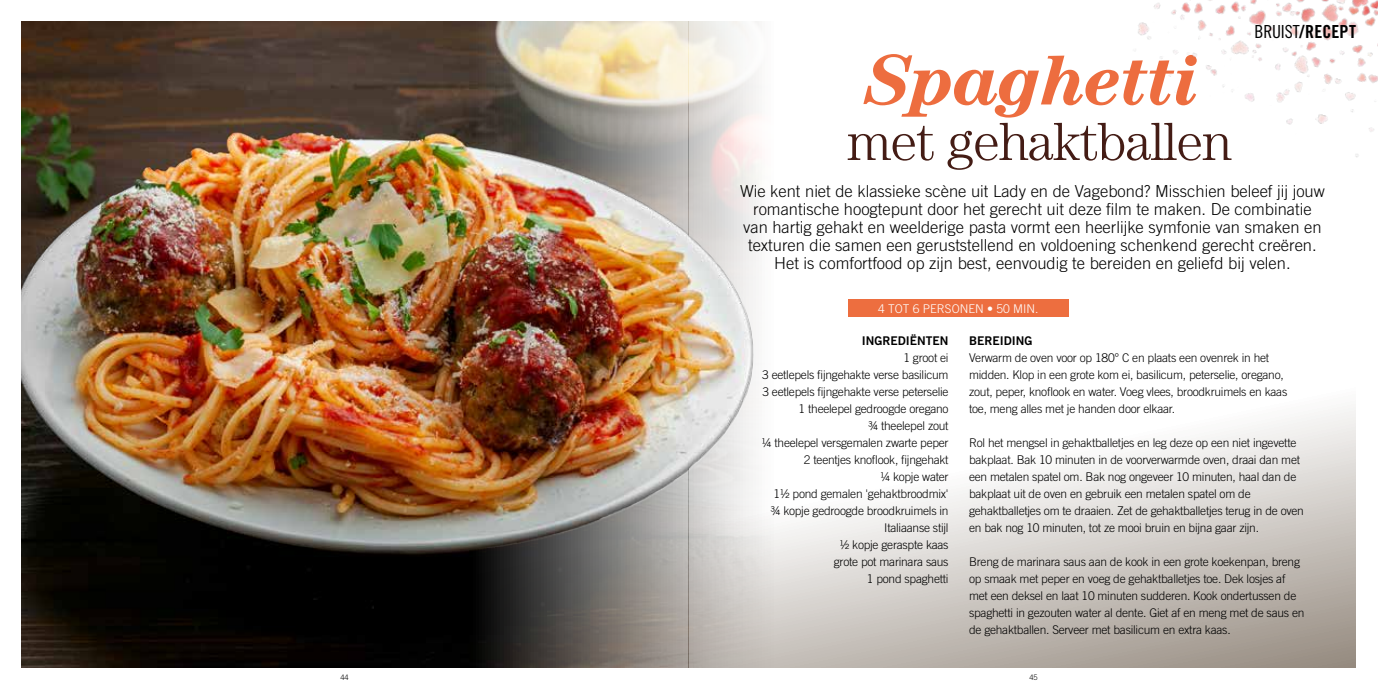
<style>
.page{position:relative;width:1378px;height:689px;background:#fff}
.page>*{position:absolute;margin:0;border:0;box-sizing:border-box;transform-origin:0 0}
.t1{font:italic 700 72px "Century Std";letter-spacing:-.02em;color:#ed6d3f}
.t2{font:300 54px "Century Std";letter-spacing:-.02em;color:#441c15}
.t3{font:18px "Trade Gothic LT Std Bd Cn 20";letter-spacing:.01em;color:#000}
.t4{font:300 16.5px/18px "Trade Gothic LT Std";color:#000;text-align:center}
.t5{font:300 12px/17px "Trade Gothic LT Std";letter-spacing:-.02em;color:#000}
.t6{font:12px "Trade Gothic LT Std Bd 2";color:#000}
.t7{font:300 12px "Trade Gothic LT Std";color:#fff}
.t8{font:300 7.5px "Trade Gothic LT Std";color:#000}
.s1{font-family:"Trade Gothic LT Std Cn 18"}
</style>
<div class="page">
<img style="left:21px;top:21px;width:668px;height:645px">
<svg style="left:689px;top:21px;width:666px;height:647px"></svg>
<div style="left:848px;top:300px;width:220px;height:17px;background:#ed6e3f"></div>
<img style="left:1132px;top:0;width:246px;height:174px">
<div style="left:1246px;top:16px;width:118px;height:32px;background:#fff;opacity:.75"></div>
<h1 class="t1" style="left:865px;top:38px;width:337px">Spaghetti</h1>
<h2 class="t2" style="left:847px;top:110px;width:386px">met gehaktballen</h2>
<h3 class="t3" style="left:1254px;top:21px;width:103px"><span class="s1">BRUIST</span>/RECEPT</h3>
<p class="t4" style="left:740px;top:182px;width:586px">Wie kent niet de klassieke scène uit Lady en de Vagebond? Misschien beleef jij jouw romantische hoogtepunt door het gerecht uit deze film te maken. De combinatie van hartig gehakt en weelderige pasta vormt een heerlijke symfonie van smaken en texturen die samen een geruststellend en voldoening schenkend gerecht creëren.<br>Het is comfortfood op zijn best, eenvoudig te bereiden en geliefd bij velen.</p>
<p class="t7" style="left:878px;top:301px;width:162px">4 TOT 6 PERSONEN • 50 MIN.</p>
<p class="t6" style="left:862px;top:333px;width:88px">INGREDIËNTEN</p>
<p class="t5" style="left:761px;top:349px;width:188px;text-align:right">1 groot ei<br>3 eetlepels fijngehakte verse basilicum<br>3 eetlepels fijngehakte verse peterselie<br>1 theelepel gedroogde oregano<br>¾ theelepel zout<br>¼ theelepel versgemalen zwarte peper<br>2 teentjes knoflook, fijngehakt<br>¼ kopje water<br>1½ pond gemalen 'gehaktbroodmix' ¾ kopje gedroogde broodkruimels in<br>Italiaanse stijl<br>½ kopje geraspte kaas<br>grote pot marinara saus<br>1 pond spaghetti</p>
<p class="t6" style="left:969px;top:333px;width:65px">BEREIDING</p>
<p class="t5" style="left:969px;top:349px;width:320px">Verwarm de oven voor op 180° C en plaats een ovenrek in het midden. Klop in een grote kom ei, basilicum, peterselie, oregano, zout, peper, knoflook en water. Voeg vlees, broodkruimels en kaas toe, meng alles met je handen door elkaar.</p>
<p class="t5" style="left:969px;top:434px;width:336px">Rol het mengsel in gehaktballetjes en leg deze op een niet ingevette bakplaat. Bak 10 minuten in de voorverwarmde oven, draai dan met een metalen spatel om. Bak nog ongeveer 10 minuten, haal dan de bakplaat uit de oven en gebruik een metalen spatel om de gehaktballetjes om te draaien. Zet de gehaktballetjes terug in de oven en bak nog 10 minuten, tot ze mooi bruin en bijna gaar zijn.</p>
<p class="t5" style="left:969px;top:553px;width:337px">Breng de marinara saus aan de kook in een grote koekenpan, breng op smaak met peper en voeg de gehaktballetjes toe. Dek losjes af met een deksel en laat 10 minuten sudderen. Kook ondertussen de spaghetti in gezouten water al dente. Giet af en meng met de saus en de gehaktballen. Serveer met basilicum en extra kaas.</p>
<p class="t8" style="left:340px;top:672px;width:10px">44</p>
<p class="t8" style="left:1029px;top:672px;width:10px">45</p>
</div>
